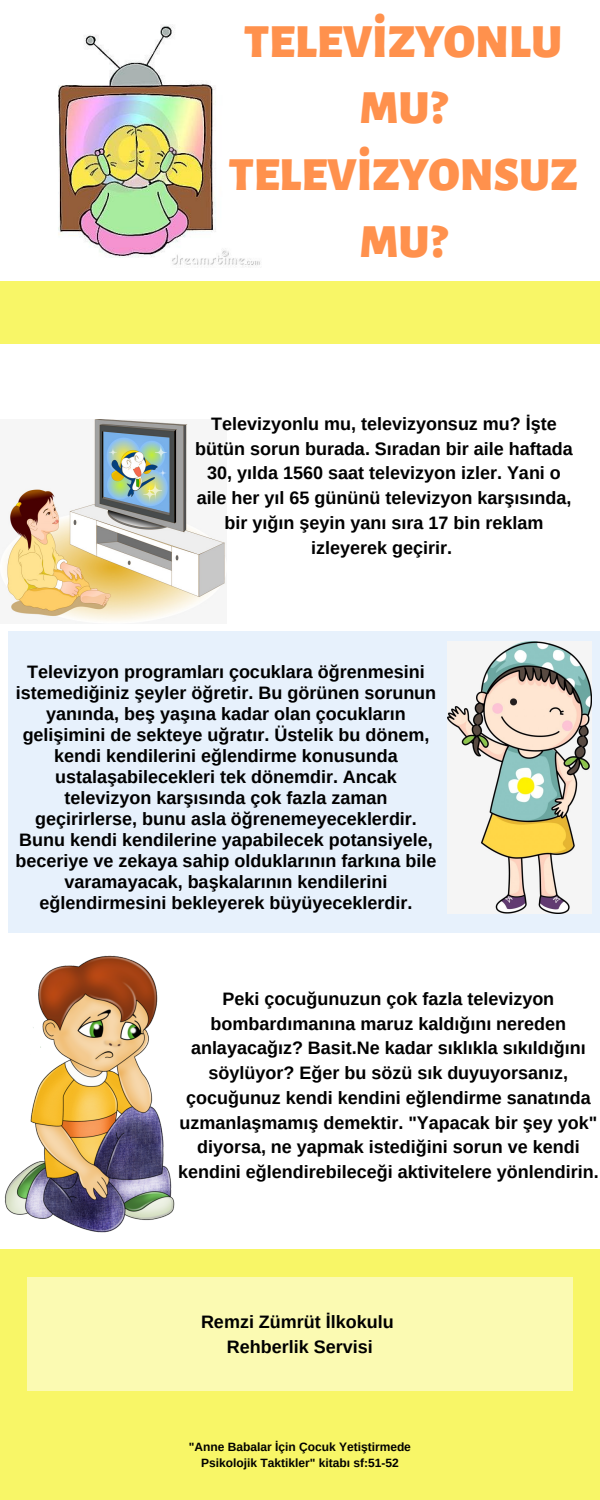
<style>
.page{position:relative;width:600px;height:1500px;background:#fff}
.page>*{position:absolute;margin:0;border:0;box-sizing:border-box;transform-origin:0 0}
.t1{font:900 48px/66.8px "Alegreya Sans";color:#ff914d;text-align:center}
.t2{font:700 18px/24.8px "Arimo";color:#000;text-align:center}
.t3{font:700 12px/16.5px "Arimo";color:#000;text-align:center}
</style>
<div class="page">
<div style="left:8px;top:632px;width:592px;height:301px;background:#e7f1fc"></div>
<div style="left:0;top:281px;width:600px;height:63px;background:#f8f667"></div>
<div style="left:0;top:1249px;width:600px;height:251px;background:#f8f667"></div>
<div style="left:27px;top:1277px;width:546px;height:114px;background:#fbfab2"></div>
<img style="left:58px;top:25px;width:202px;height:242px">
<img style="left:5px;top:420px;width:221px;height:201px">
<img style="left:447px;top:642px;width:144px;height:271px">
<img style="left:4px;top:956px;width:171px;height:277px">
<h1 class="t1" style="left:229px;top:9px;width:351px">TELEVİZYONLU<br>MU?<br>TELEVİZYONSUZ<br>MU?</h1>
<p class="t2" style="left:195px;top:411px;width:379px">Televizyonlu mu, televizyonsuz mu? İşte bütün sorun burada. Sıradan bir aile haftada 30, yılda 1560 saat televizyon izler. Yani o aile her yıl 65 gününü televizyon karşısında, bir yığın şeyin yanı sıra 17 bin reklam izleyerek geçirir.</p>
<p class="t2" style="left:16px;top:661px;width:422px;line-height:21px">Televizyon programları çocuklara öğrenmesini istemediğiniz şeyler öğretir. Bu görünen sorunun yanında, beş yaşına kadar olan çocukların gelişimini de sekteye uğratır. Üstelik bu dönem, kendi kendilerini eğlendirme konusunda ustalaşabilecekleri tek dönemdir. Ancak televizyon karşısında çok fazla zaman geçirirlerse, bunu asla öğrenemeyeceklerdir.<br>Bunu kendi kendilerine yapabilecek potansiyele, beceriye ve zekaya sahip olduklarının farkına bile varamayacak, başkalarının kendilerini eğlendirmesini bekleyerek büyüyeceklerdir.</p>
<p class="t2" style="left:178px;top:986px;width:422px">Peki çocuğunuzun çok fazla televizyon bombardımanına maruz kaldığını nereden anlayacağız? Basit.Ne kadar sıklıkla sıkıldığını söylüyor? Eğer bu sözü sık duyuyorsanız, çocuğunuz kendi kendini eğlendirme sanatında uzmanlaşmamış demektir. "Yapacak bir şey yok" diyorsa, ne yapmak istediğini sorun ve kendi kendini eğlendirebileceği aktivitelere yönlendirin.</p>
<p class="t2" style="left:201px;top:1310px;width:194px">Remzi Zümrüt İlkokulu<br>Rehberlik Servisi</p>
<p class="t3" style="left:189px;top:1438px;width:224px">"Anne Babalar İçin Çocuk Yetiştirmede<br>Psikolojik Taktikler" kitabı sf:51-52</p>
</div>
